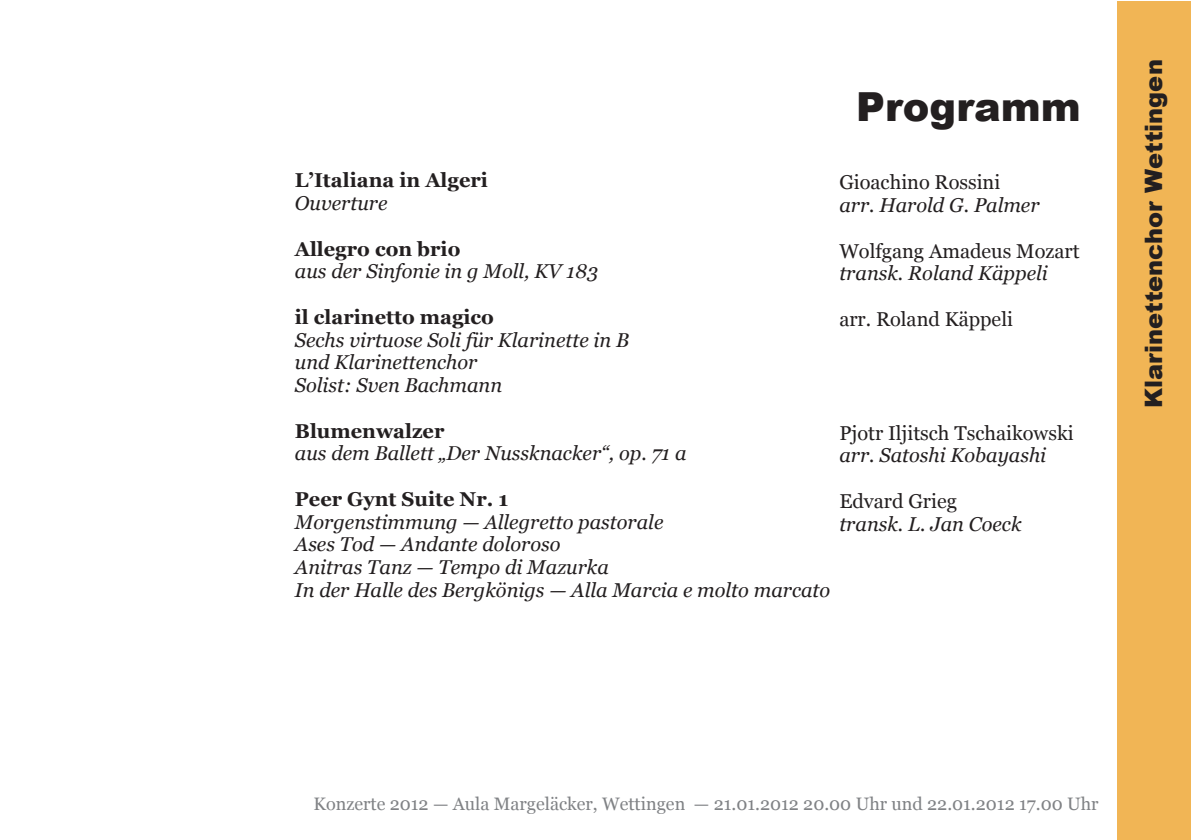
<style>
.page{position:relative;width:1191px;height:840px;background:#fff}
.page>*{position:absolute;margin:0;border:0;box-sizing:border-box;transform-origin:0 0}
.t1{font:900 40px "Arial";color:#231f20}
.t2{font:900 24px "Arial";color:#231f20}
.t3{font:italic 20px/22.8px "Georgia";color:#231f20}
.t4{font:20px "Georgia";color:#231f20}
.t5{font:700 20px "Georgia";color:#231f20}
.t6{font:18px "Georgia";color:#808285}
</style>
<div class="page">
<div style="left:1117px;top:1px;width:73px;height:838px;background:#f1b555"></div>
<h1 class="t1" style="left:856px;top:77px;width:226px">Programm</h1>
<p class="t5" style="left:295px;top:169px;width:194px">L’Italiana in Algeri</p>
<p class="t3" style="left:295px;top:192px;width:94px">Ouverture</p>
<p class="t5" style="left:295px;top:237px;width:167px">Allegro con brio</p>
<p class="t3" style="left:295px;top:260px;width:305px">aus der Sinfonie in g Moll, KV 183</p>
<p class="t5" style="left:295px;top:305px;width:201px">il clarinetto magico</p>
<p class="t3" style="left:295px;top:328px;width:336px">Sechs virtuose Soli für Klarinette in B und Klarinettenchor<br>Solist: Sven Bachmann</p>
<p class="t5" style="left:295px;top:419px;width:151px">Blumenwalzer</p>
<p class="t3" style="left:295px;top:442px;width:393px">aus dem Ballett „Der Nussknacker“, op. 71 a</p>
<p class="t5" style="left:295px;top:487px;width:215px">Peer Gynt Suite Nr. 1</p>
<p class="t3" style="left:295px;top:510px;width:537px">Morgenstimmung — Allegretto pastorale<br>Ases Tod — Andante doloroso<br>Anitras Tanz — Tempo di Mazurka<br>In der Halle des Bergkönigs — Alla Marcia e molto marcato</p>
<p class="t4" style="left:839px;top:171px;width:162px">Gioachino Rossini</p>
<p class="t3" style="left:839px;top:194px;width:202px">arr. Harold G. Palmer</p>
<p class="t4" style="left:839px;top:239px;width:242px">Wolfgang Amadeus Mozart</p>
<p class="t3" style="left:839px;top:262px;width:210px">transk. Roland Käppeli</p>
<p class="t4" style="left:839px;top:307px;width:175px">arr. Roland Käppeli</p>
<p class="t4" style="left:839px;top:421px;width:236px">Pjotr Iljitsch Tschaikowski</p>
<p class="t3" style="left:839px;top:444px;width:208px">arr. Satoshi Kobayashi</p>
<p class="t4" style="left:839px;top:489px;width:119px">Edvard Grieg</p>
<p class="t3" style="left:839px;top:512px;width:184px">transk. L. Jan Coeck</p>
<p class="t2" style="left:1135px;top:407px;width:349px;rotate:-90deg">Klarinettenchor Wettingen</p>
<p class="t6" style="left:313px;top:793px;width:786px">Konzerte 2012 — Aula Margeläcker, Wettingen — 21.01.2012 20.00 Uhr und 22.01.2012 17.00 Uhr</p>
</div>
